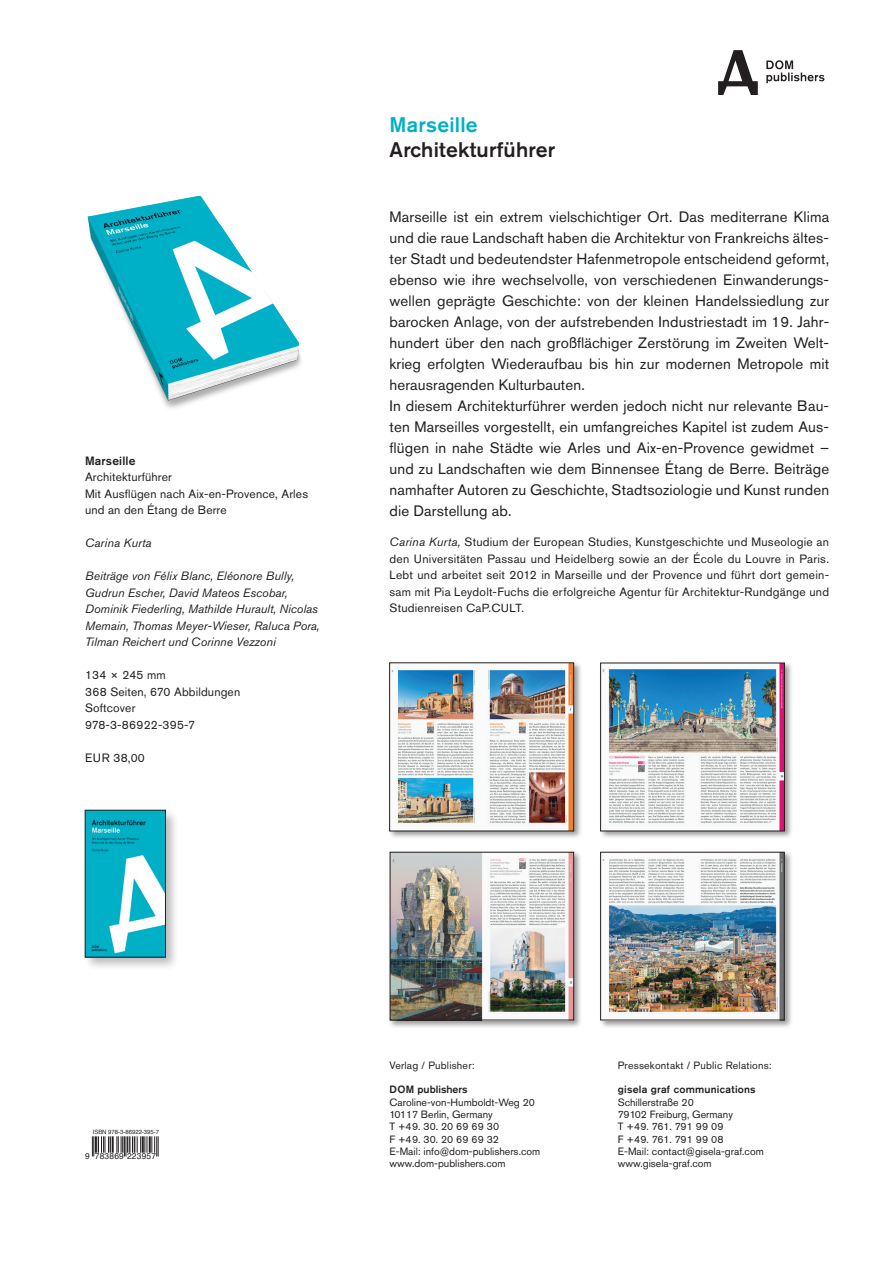
<style>
.page{position:relative;width:893px;height:1263px;background:#fff}
.page>*{position:absolute;margin:0;border:0;box-sizing:border-box;transform-origin:0 0}
.t1{font:500 21px "Akzidenz Grotesk Pro";letter-spacing:.01em;color:#231f20}
.t2{font:500 21px "Akzidenz Grotesk Pro";letter-spacing:.01em;color:#00b0c7}
.t3{font:15px/21px "Akzidenz Grotesk Pro";letter-spacing:.01em;color:#231f20}
.t4{font:12px/16.5px "Akzidenz Grotesk Pro";letter-spacing:.01em;color:#231f20}
.t5{font:italic 12px/16.5px "Akzidenz Grotesk Pro";color:#231f20}
.t6{font:500 12px "Akzidenz Grotesk Pro";letter-spacing:.01em;color:#231f20}
.t7{font:10.5px/12.3px "Akzidenz Grotesk Pro";color:#231f20}
.t8{font:10.5px "Akzidenz Grotesk Pro";letter-spacing:.02em;color:#231f20}
.t9{font:500 10.5px "Akzidenz Grotesk Pro";letter-spacing:.02em;color:#231f20}
.t10{font:500 10.5px "Akzidenz Grotesk Pro";color:#231f20}
.t11{font:8.4px "Helvetica";letter-spacing:.025em;color:#231f20}
.t12{font:6px "Helvetica";color:#231f20}
.s1{font-style:italic}
.s2{font-size:11.7px}
</style>
<div class="page">
<svg style="left:718px;top:50px;width:40px;height:45px"></svg>
<svg style="left:766px;top:60px;width:58px;height:23px"></svg>
<div style="left:599px;top:661px;width:194px;height:179px;background:#231f20;opacity:.45"></div>
<img style="left:602px;top:665px;width:181px;height:164px">
<div style="left:600px;top:663px;width:185px;height:168px;border:1px solid #231f20"></div>
<div style="left:388px;top:851px;width:194px;height:178px;background:#231f20;opacity:.45"></div>
<img style="left:392px;top:854px;width:180px;height:164px">
<div style="left:390px;top:852px;width:184px;height:168px;border:1px solid #231f20"></div>
<div style="left:599px;top:851px;width:194px;height:178px;background:#231f20;opacity:.45"></div>
<img style="left:602px;top:854px;width:180px;height:164px">
<div style="left:388px;top:661px;width:194px;height:178px;background:#231f20;opacity:.45"></div>
<img style="left:391px;top:665px;width:181px;height:164px">
<div style="left:389px;top:663px;width:185px;height:168px;border:1px solid #231f20"></div>
<img style="left:87px;top:195px;width:214px;height:214px">
<div style="left:83px;top:808px;width:96px;height:163px;background:#231f20;opacity:.3"></div>
<img style="left:87px;top:812px;width:77px;height:143px">
<div style="left:85px;top:810px;width:81px;height:147px;border:1px solid #231f20"></div>
<svg style="left:92px;top:1136px;width:67px;height:20px"></svg>
<p class="t6" style="left:85px;top:453px;width:52px">Marseille</p>
<p class="t4" style="left:85px;top:469px;width:225px">Architekturführer<br>Mit Ausflügen nach Aix-en-Provence, Arles und an den Étang de Berre</p>
<p class="t5" style="left:85px;top:534px;width:68px">Carina Kurta</p>
<p class="t5" style="left:85px;top:567px;width:236px">Beiträge von Félix Blanc, Eléonore Bully, Gudrun Escher, David Mateos Escobar, Dominik Fiederling, Mathilde Hurault, Nicolas Memain, Thomas Meyer-Wieser, Raluca Pora, Tilman Reichert und Corinne Vezzoni</p>
<p class="t4" style="left:85px;top:667px;width:157px">134 × 245 mm<br>368 Seiten, 670 Abbildungen<br>Softcover<br>978-3-86922-395-7</p>
<p class="t4" style="left:85px;top:749px;width:61px">EUR 38,00</p>
<h1 class="t2" style="left:389px;top:111px;width:90px">Marseille</h1>
<h1 class="t1" style="left:389px;top:136px;width:167px">Architekturführer</h1>
<p class="t3" style="left:389px;top:206px;width:441px">Marseille ist ein extrem vielschichtiger Ort. Das mediterrane Klima und die raue Landschaft haben die Architektur von Frankreichs ältes&shy;ter Stadt und bedeutendster Hafenmetropole entscheidend geformt, ebenso wie ihre wechselvolle, von verschiedenen Einwanderungs&shy;wellen geprägte Geschichte: von der kleinen Handelssiedlung zur barocken Anlage, von der aufstrebenden Industriestadt im 19. Jahr&shy;hundert über den nach großflächiger Zerstörung im Zweiten Welt&shy;krieg erfolgten Wiederaufbau bis hin zur modernen Metropole mit herausragenden Kulturbauten.<br>In diesem Architekturführer werden jedoch nicht nur relevante Bau&shy;ten Marseilles vorgestellt, ein umfangreiches Kapitel ist zudem Aus&shy;flügen in nahe Städte wie Arles und Aix-en-Provence gewidmet – und zu Landschaften wie dem Binnensee Étang de Berre. Beiträge namhafter Autoren zu Geschichte, Stadtsoziologie und Kunst runden die Darstellung ab.</p>
<p class="t4" style="left:389px;top:534px;width:441px;text-align:justify"><span class="s1">Carina Kurta,</span> Studium der European Studies, Kunstgeschichte und Museologie an den Universitäten Passau und Heidelberg sowie an der École du Louvre in Paris.<br>Lebt und arbeitet seit 2012 in Marseille und der Provence und führt dort gemein&shy;sam mit Pia Leydolt-Fuchs die erfolgreiche Agentur für Architektur-Rundgänge und Studienreisen <span class="s2">CaP.CULT</span>.</p>
<p class="t12" style="left:93px;top:1127px;width:68px">ISBN 978-3-86922-395-7</p>
<p class="t11" style="left:85px;top:1150px;width:73px">9 783869 223957</p>
<p class="t8" style="left:389px;top:1058px;width:87px">Verlag / Publisher:</p>
<p class="t10" style="left:389px;top:1083px;width:80px">DOM publishers</p>
<p class="t7" style="left:389px;top:1096px;width:152px">Caroline-von-Humboldt-Weg 20<br>10117 Berlin, Germany<br>T +49. 30. 20 69 69 30<br>F +49. 30. 20 69 69 32<br>E-Mail: info@dom-publishers.com www.dom-publishers.com</p>
<p class="t8" style="left:618px;top:1058px;width:155px">Pressekontakt / Public Relations:</p>
<p class="t9" style="left:618px;top:1083px;width:139px">gisela graf communications</p>
<p class="t7" style="left:618px;top:1096px;width:148px">Schillerstraße 20<br>79102 Freiburg, Germany<br>T +49. 761. 791 99 09<br>F +49. 761. 791 99 08<br>E-Mail: contact@gisela-graf.com www.gisela-graf.com</p>
</div>
